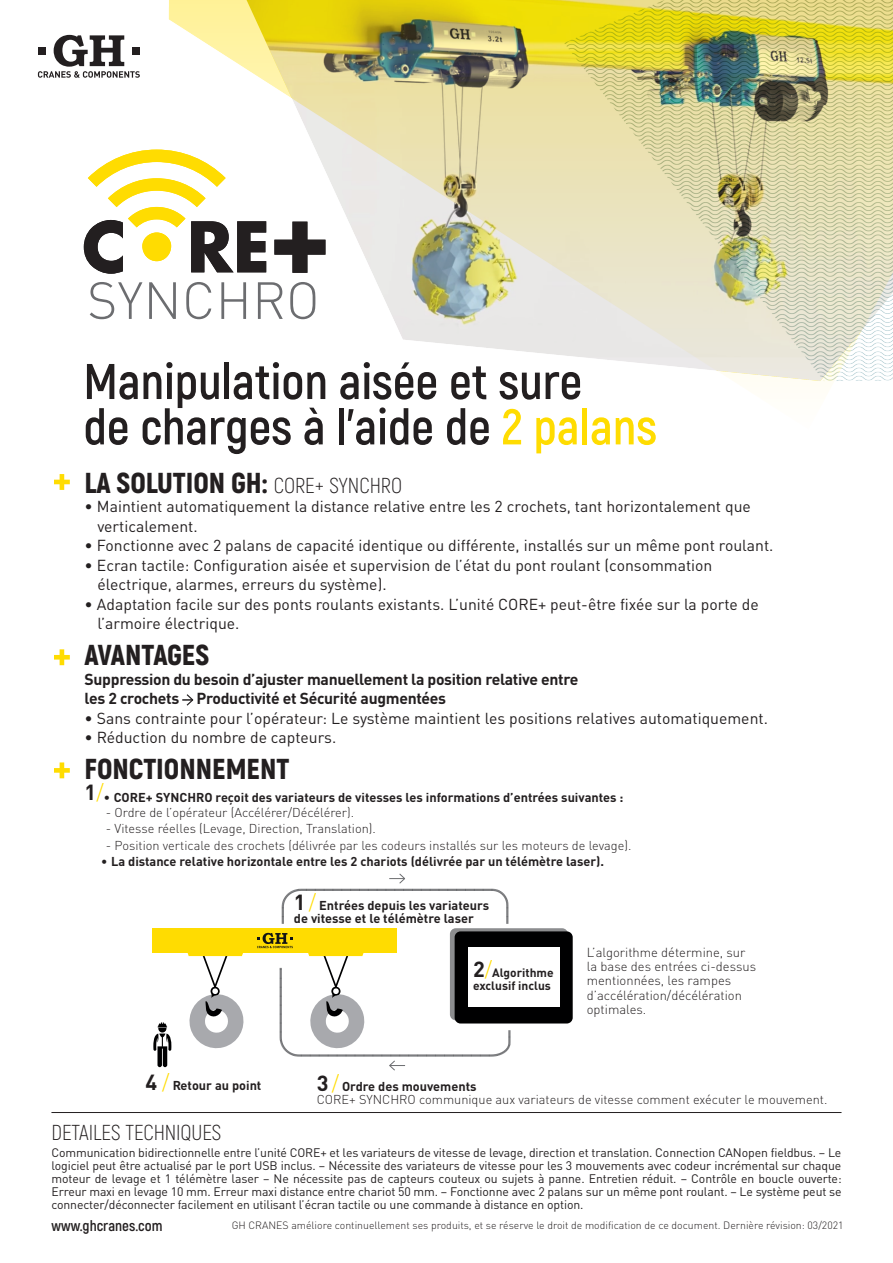
<style>
.page{position:relative;width:893px;height:1263px;background:#fff}
.page>*{position:absolute;margin:0;border:0;box-sizing:border-box;transform-origin:0 0}
.t1{font:300 51.45px "DIN Pro";letter-spacing:.01em;color:#6c6d70}
.t2{font:700 50.1px/45.5px "Akrobat";color:#231f20}
.t3{font:900 28.8px "Akrobat";color:#231f20}
.t4{font:300 21.6px "Akrobat";letter-spacing:-.005em;color:#231f20}
.t5{font:15.75px/19.5px "DIN Pro";color:#231f20}
.t6{font:700 15.75px/19.5px "DIN Pro";letter-spacing:-.02em;color:#231f20}
.t7{font:700 15px "Akrobat";color:#231f20}
.t8{font:300 12.9px/14.4px "DIN Pro";color:#231f20}
.t9{font:300 12.75px/13.5px "DIN Pro";color:#231f20}
.t10{font:700 12.75px/13.5px "DIN Pro";color:#231f20}
.t11{font:12.3px/12.9px "DIN Pro";letter-spacing:-.01em;color:#231f20;text-align:justify}
.t12{font:700 12px/13.5px "DIN Pro";color:#231f20}
.t13{font:300 10.5px "DIN Pro";color:#231f20}
.s1{color:#ffdc01}
.s2{font-weight:300;font-size:21.6px}
.s3{font-style:inherit}
.s4{font-size:21.6px}
.s5{font-weight:300;font-size:21.6px;color:#ffdc01}
.s6{font-weight:300}
.s7{font-weight:700;font-size:21.6px}
.s8{font-size:21.6px;color:#ffdc01}
.s9{font-weight:700}
</style>
<div class="page">
<img style="left:149px;top:0;width:744px;height:382px">
<svg style="left:38px;top:35px;width:102px;height:43px"></svg>
<svg style="left:84px;top:150px;width:182px;height:124px"></svg>
<svg style="left:274px;top:222px;width:51px;height:51px"></svg>
<hr style="left:51px;top:1112px;width:790px;height:1px;background:#231f20">
<svg style="left:182px;top:694px;width:12px;height:12px"></svg>
<svg style="left:54px;top:474px;width:16px;height:16px"></svg>
<svg style="left:54px;top:649px;width:16px;height:16px"></svg>
<svg style="left:54px;top:762px;width:16px;height:16px"></svg>
<div style="left:153px;top:928px;width:244px;height:24px;background:#ffdc01"></div>
<div style="left:450px;top:928px;width:118px;height:92px;background:#8c8d8f;border-radius:6px"></div>
<div style="left:455px;top:931px;width:118px;height:92px;background:#000001;border-radius:6px"></div>
<div style="left:468px;top:947px;width:91px;height:60px;background:#fff"></div>
<svg style="left:281px;top:873px;width:228px;height:51px"></svg>
<svg style="left:153px;top:931px;width:358px;height:140px"></svg>
<p class="t1" style="left:87px;top:261px;width:234px">SYNCHRO</p>
<p class="t2" style="left:83px;top:359px;width:575px">Manipulation aisée et sure<br>de charges à l’aide de <span class="s1">2 palans</span></p>
<p class="t3" style="left:85px;top:464px;width:319px">LA SOLUTION GH: <span class="s2">CORE+ SYNCHRO</span></p>
<p class="t5" style="left:97px;top:495px;width:655px;text-indent:-13px"><span class="s3">•</span> Maintient automatiquement la distance relative entre les 2 crochets, tant horizontalement que verticalement.</p>
<p class="t5" style="left:85px;top:534px;width:690px">• Fonctionne avec 2 palans de capacité identique ou différente, installés sur un même pont roulant.</p>
<p class="t5" style="left:97px;top:554px;width:617px;text-indent:-13px">• Ecran tactile: Configuration aisée et supervision de l’état du pont roulant (consommation électrique, alarmes, erreurs du système).</p>
<p class="t5" style="left:97px;top:593px;width:663px;text-indent:-13px">• Adaptation facile sur des ponts roulants existants. L’unité CORE+ peut-être fixée sur la porte de l’armoire électrique.</p>
<p class="t3" style="left:85px;top:637px;width:126px">AVANTAGES</p>
<p class="t6" style="left:85px;top:667px;width:495px">Suppression du besoin d’ajuster manuellement la position relative entre les 2 crochets Productivité et Sécurité augmentées</p>
<p class="t5" style="left:85px;top:707px;width:685px">• Sans contrainte pour l’opérateur: Le système maintient les positions relatives automatiquement.</p>
<p class="t5" style="left:85px;top:726px;width:253px">• Réduction du nombre de capteurs.</p>
<p class="t3" style="left:85px;top:751px;width:206px">FONCTIONNEMENT</p>
<p class="t10" style="left:85px;top:789px;width:540px"><span class="s4">1</span><span class="s5">/</span><span class="s6">•</span> CORE+ SYNCHRO reçoit des variateurs de vitesses les informations d’entrées suivantes :</p>
<p class="t9" style="left:106px;top:804px;width:250px">- Ordre de l’opérateur (Accélérer/Décélérer).</p>
<p class="t9" style="left:106px;top:821px;width:271px">- Vitesse réelles (Levage, Direction, Translation).</p>
<p class="t9" style="left:106px;top:837px;width:527px">- Position verticale des crochets (délivrée par les codeurs installés sur les moteurs de levage).</p>
<p class="t10" style="left:101px;top:853px;width:505px"><span class="s6">•</span> La distance relative horizontale entre les 2 chariots (délivrée par un télémètre laser).</p>
<p class="t10" style="left:145px;top:1077px;width:118px"><span class="s4">4</span> <span class="s5">/</span> Retour au point</p>
<p class="t10" style="left:294px;top:897px;width:197px"><span class="s4">1</span> <span class="s5">/</span> Entrées depuis les variateurs de vitesse et le télémètre laser</p>
<p class="t12" style="left:473px;top:964px;width:82px"><span class="s4">2</span><span class="s5">/</span>Algorithme exclusif inclus</p>
<p class="t8" style="left:587px;top:944px;width:171px">L’algorithme détermine, sur la base des entrées ci-dessus mentionnées, les rampes d’accélération/décélération optimales.</p>
<p class="t9" style="left:317px;top:1078px;width:512px"><span class="s7">3</span> <span class="s8">/</span> <span class="s9">Ordre des mouvements<br></span>CORE+ SYNCHRO communique aux variateurs de vitesse comment exécuter le mouvement.</p>
<p class="t4" style="left:51px;top:1119px;width:171px">DETAILES TECHNIQUES</p>
<p class="t11" style="left:51px;top:1145px;width:792px">Communication bidirectionnelle entre l’unité CORE+ et les variateurs de vitesse de levage, direction et translation. Connection CANopen fieldbus. – Le logiciel peut être actualisé par le port USB inclus. – Nécessite des variateurs de vitesse pour les 3 mouvements avec codeur incrémental sur chaque moteur de levage et 1 télémètre laser – Ne nécessite pas de capteurs couteux ou sujets à panne. Entretien réduit. – Contrôle en boucle ouverte:<br>Erreur maxi en levage 10 mm. Erreur maxi distance entre chariot 50 mm. – Fonctionne avec 2 palans sur un même pont roulant. – Le système peut se connecter/déconnecter facilement en utilisant l’écran tactile ou une commande à distance en option.</p>
<p class="t7" style="left:51px;top:1216px;width:113px">www.ghcranes.com</p>
<p class="t13" style="left:232px;top:1217px;width:613px">GH CRANES améliore continuellement ses produits, et se réserve le droit de modification de ce document. Dernière révision: 03/2021</p>
</div>
